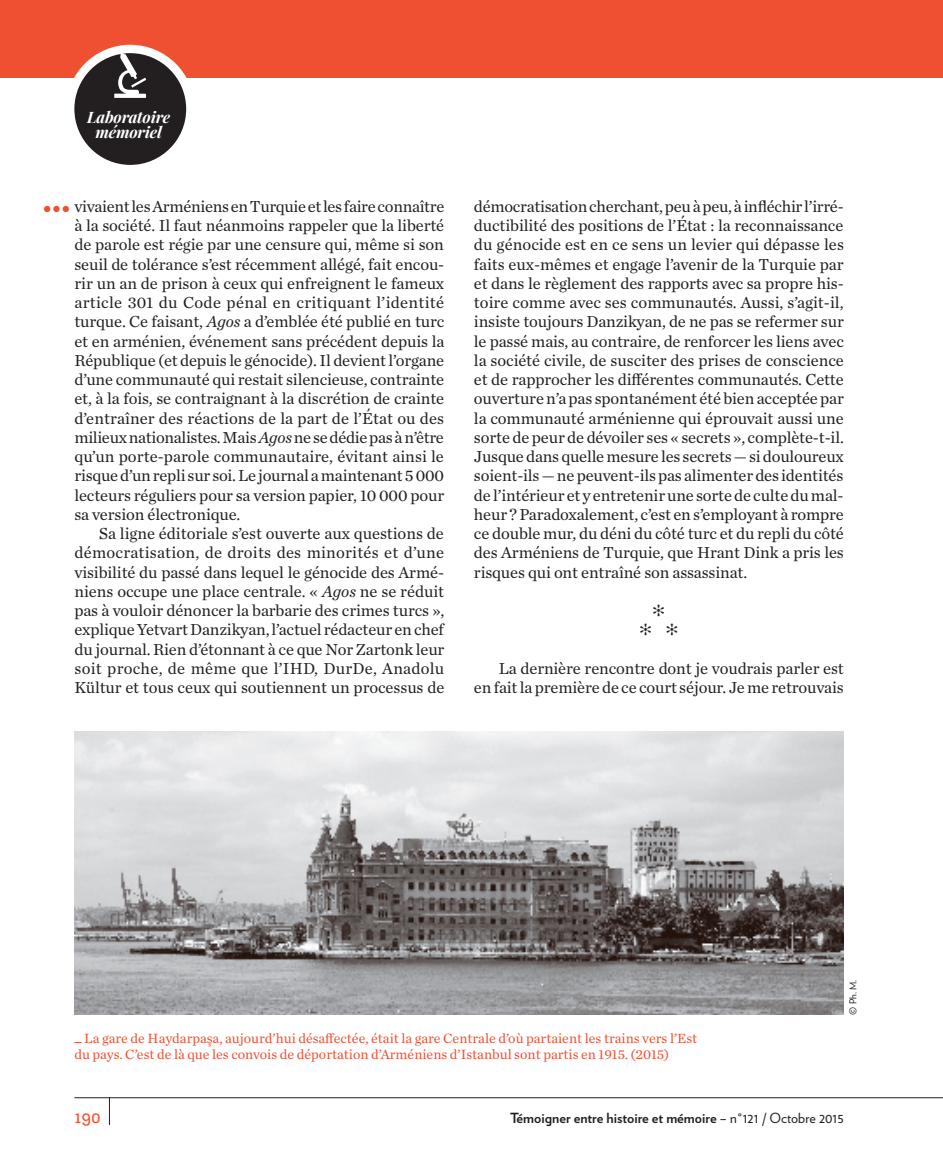
<style>
.page{position:relative;width:943px;height:1166px;background:#fff}
.page>*{position:absolute;margin:0;border:0;box-sizing:border-box;transform-origin:0 0}
.t1{font:17.5px "Fengardo Neue";color:#ef5032}
.t2{font:16.62px/19.2px "Chronicle Text G1";letter-spacing:-.01em;color:#231f20;text-align:justify}
.t3{font:16.62px/19.2px "Zapf Dingbats ITC";color:#231f20;text-align:center}
.t4{font:italic 700 15.75px/15.8px "Playfair Display";letter-spacing:-.01em;color:#fff;text-align:center}
.t5{font:14px/15.8px "Chronicle Text G1";color:#ef5032}
.t6{font:700 14px "Verlag";color:#231f20}
.t7{font:9.62px "Verlag";color:#231f20}
.t8{font:8.75px "Zapf Dingbats ITC";color:#ef5032}
.s1{font-style:italic}
.s2{font-family:"Verlag"}
.s3{font-weight:400}
</style>
<div class="page">
<hr style="left:74px;top:1097px;width:869px;height:1px;background:#231f20">
<svg style="left:109px;top:1097px;width:1px;height:28px"></svg>
<div style="left:0;top:0;width:943px;height:77px;background:#ef5032"></div>
<div style="left:66px;top:45px;width:128px;height:128px;background:#fff;border-radius:50%"></div>
<div style="left:74px;top:53px;width:112px;height:112px;background:#231f20;border-radius:50%"></div>
<svg style="left:114px;top:53px;width:32px;height:45px"></svg>
<img style="left:74px;top:732px;width:769px;height:282px">
<p class="t4" style="left:87px;top:108px;width:85px">Laboratoire mémoriel</p>
<p class="t2" style="left:74px;top:196px;width:371px">vivaient les Arméniens en Turquie et les faire connaître à la société. Il faut néanmoins rappeler que la liberté de parole est régie par une censure qui, même si son seuil de tolérance s’est récemment allégé, fait encou&shy;rir un an de prison à ceux qui enfreignent le fameux article 301 du Code pénal en critiquant l’identité turque. Ce faisant, <span class="s1">Agos</span> a d’emblée été publié en turc et en arménien, événement sans précédent depuis la République (et depuis le génocide). Il devient l’organe d’une communauté qui restait silencieuse, contrainte et, à la fois, se contraignant à la discrétion de crainte d’entraîner des réactions de la part de l’État ou des milieux nationalistes. Mais <span class="s1">Agos</span> ne se dédie pas à n’être qu’un porte-parole communautaire, évitant ainsi le risque d’un repli sur soi. Le journal a maintenant 5 000 lecteurs réguliers pour sa version papier, 10 000 pour sa version électronique.</p>
<p class="t2" style="left:74px;top:523px;width:371px;text-indent:25px">Sa ligne éditoriale s’est ouverte aux questions de démocratisation, de droits des minorités et d’une visibilité du passé dans lequel le génocide des Armé&shy;niens occupe une place centrale. « <span class="s1">Agos</span> ne se réduit pas à vouloir dénoncer la barbarie des crimes turcs », explique Yetvart Danzikyan, l’actuel rédacteur en chef du journal. Rien d’étonnant à ce que Nor Zartonk leur soit proche, de même que l’IHD, DurDe, Anadolu Kültur et tous ceux qui soutiennent un processus de</p>
<p class="t8" style="left:44px;top:205px;width:27px">● ● ●</p>
<p class="t2" style="left:474px;top:196px;width:371px">démocratisation cherchant, peu à peu, à infléchir l’irré&shy;ductibilité des positions de l’État : la reconnaissance du génocide est en ce sens un levier qui dépasse les faits eux-mêmes et engage l’avenir de la Turquie par et dans le règlement des rapports avec sa propre his&shy;toire comme avec ses communautés. Aussi, s’agit-il, insiste toujours Danzikyan, de ne pas se refermer sur le passé mais, au contraire, de renforcer les liens avec la société civile, de susciter des prises de conscience et de rapprocher les différentes communautés. Cette ouverture n’a pas spontanément été bien acceptée par la communauté arménienne qui éprouvait aussi une sorte de peur de dévoiler ses « secrets », complète-t-il.<br>Jusque dans quelle mesure les secrets — si douloureux soient-ils — ne peuvent-ils pas alimenter des identités de l’intérieur et y entretenir une sorte de culte du mal&shy;heur ? Paradoxalement, c’est en s’employant à rompre ce double mur, du déni du côté turc et du repli du côté des Arméniens de Turquie, que Hrant Dink a pris les risques qui ont entraîné son assassinat.</p>
<p class="t3" style="left:640px;top:601px;width:39px">✻<br>✻ ✻</p>
<p class="t2" style="left:474px;top:658px;width:371px;text-align:right">La dernière rencontre dont je voudrais parler est<br>en fait la première de ce court séjour. Je me retrouvais</p>
<p class="t7" style="left:845px;top:1014px;width:36px;rotate:-90deg">© Ph. M.</p>
<p class="t5" style="left:74px;top:1030px;width:624px"><span class="s2">_</span> La gare de Haydarpaşa, aujourd’hui désaffectée, était la gare Centrale d’où partaient les trains vers l’Est du pays. C’est de là que les convois de déportation d’Arméniens d’Istanbul sont partis en 1915. (2015)</p>
<p class="t1" style="left:74px;top:1106px;width:28px">190</p>
<p class="t6" style="left:510px;top:1106px;width:335px">Témoigner entre histoire et mémoire <span class="s3">– n°121 / Octobre 2015</span></p>
</div>
